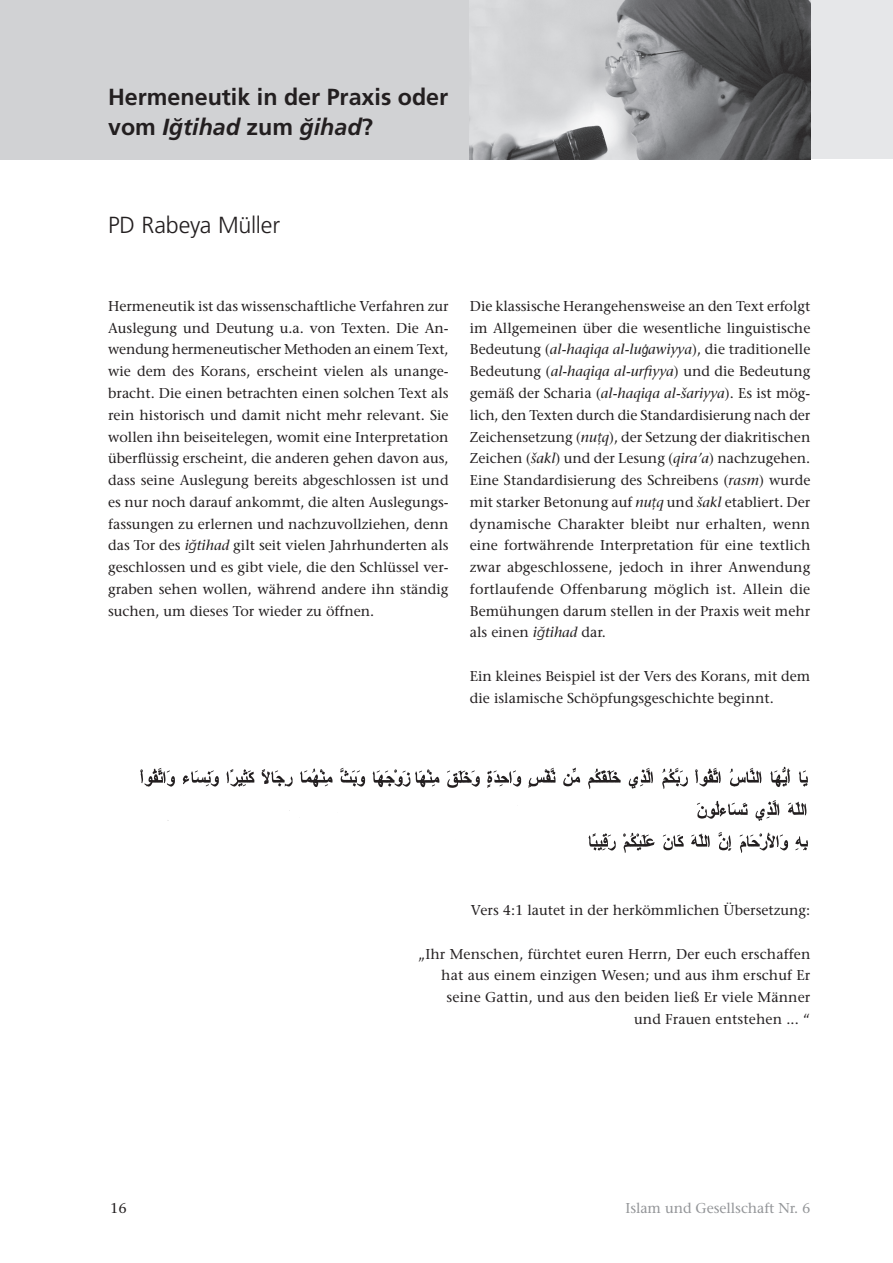
<style>
.page{position:relative;width:893px;height:1263px;background:#fff}
.page>*{position:absolute;margin:0;border:0;box-sizing:border-box;transform-origin:0 0}
.t1{font:700 23.25px/30px "Frutiger CE";color:#231f20}
.t2{font:300 23.25px "Frutiger";letter-spacing:-.01em;color:#231f20}
.t3{font:14.25px/21.8px "Stone Serif";color:#231f20;text-align:justify}
.t4{font:14.25px "Stone Serif";letter-spacing:-.005em;color:#939598}
.s1{font-style:italic}
.s2{font-family:"Frutiger CE";font-weight:300;font-style:italic}
.s3{font-family:"Arial Narrow";font-style:italic}
</style>
<div class="page">
<div style="left:0;top:0;width:892px;height:159px;background:#e6e7e9"></div>
<div style="left:0;top:0;width:469px;height:159px;background:#d1d2d4"></div>
<img style="left:140px;top:766px;width:668px;height:87px">
<img style="left:469px;top:0;width:341px;height:159px">
<h1 class="t1" style="left:108px;top:83px;width:341px">Hermeneutik in der Praxis oder vom <span class="s1">Iğtihad</span> zum <span class="s1">ğihad</span>?</h1>
<h1 class="t2" style="left:108px;top:215px;width:173px">PD Rabeya Müller</h1>
<p class="t3" style="left:108px;top:296px;width:342px">Hermeneutik ist das wissenschaftliche Verfahren zur Auslegung und Deutung u.a. von Texten. Die An&shy;wendung hermeneutischer Methoden an einem Text, wie dem des Korans, erscheint vielen als unange&shy;bracht. Die einen betrachten einen solchen Text als rein historisch und damit nicht mehr relevant. Sie wollen ihn beiseitelegen, womit eine Interpretation überflüssig erscheint, die anderen gehen davon aus, dass seine Auslegung bereits abgeschlossen ist und es nur noch darauf ankommt, die alten Auslegungs&shy;fassungen zu erlernen und nachzuvollziehen, denn das Tor des <span class="s1">i</span><span class="s2">ğ</span><span class="s1">tihad</span> gilt seit vielen Jahrhunderten als geschlossen und es gibt viele, die den Schlüssel ver&shy;graben sehen wollen, während andere ihn ständig suchen, um dieses Tor wieder zu öffnen.</p>
<p class="t3" style="left:469px;top:296px;width:342px">Die klassische Herangehensweise an den Text erfolgt im Allgemeinen über die wesentliche linguistische Bedeutung (<span class="s1">al-haqiqa al-lu</span><span class="s3">ġ</span><span class="s1">awiyya</span>), die traditionelle Bedeutung (<span class="s1">al-haqiqa al-urfiyya</span>) und die Bedeutung gemäß der Scharia (<span class="s1">al-haqiqa al-šariyya</span>). Es ist mög&shy;lich, den Texten durch die Standardisierung nach der Zeichensetzung (<span class="s1">nu</span><span class="s2">ţ</span><span class="s1">q</span>), der Setzung der diakritischen Zeichen (<span class="s1">šakl</span>) und der Lesung (<span class="s1">qira’a</span>) nachzugehen.<br>Eine Standardisierung des Schreibens (<span class="s1">rasm</span>) wurde mit starker Betonung auf <span class="s1">nu</span><span class="s2">ţ</span><span class="s1">q</span> und <span class="s1">šakl</span> etabliert. Der dynamische Charakter bleibt nur erhalten, wenn eine fortwährende Interpretation für eine textlich zwar abgeschlossene, jedoch in ihrer Anwendung fortlaufende Offenbarung möglich ist. Allein die Bemühungen darum stellen in der Praxis weit mehr als einen <span class="s1">i</span><span class="s2">ğ</span><span class="s1">tihad</span> dar.</p>
<p class="t3" style="left:469px;top:666px;width:342px">Ein kleines Beispiel ist der Vers des Korans, mit dem die islamische Schöpfungsgeschichte beginnt.</p>
<p class="t3" style="left:471px;top:900px;width:341px">Vers 4:1 lautet in der herkömmlichen Übersetzung:</p>
<p class="t3" style="left:418px;top:944px;width:393px;text-align:right">„Ihr Menschen, fürchtet euren Herrn, Der euch erschaffen hat aus einem einzigen Wesen; und aus ihm erschuf Er seine Gattin, und aus den beiden ließ Er viele Männer und Frauen entstehen ... “</p>
<p class="t3" style="left:110px;top:1198px;width:18px">16</p>
<p class="t4" style="left:625px;top:1202px;width:186px">Islam und Gesellschaft Nr. 6</p>
</div>
